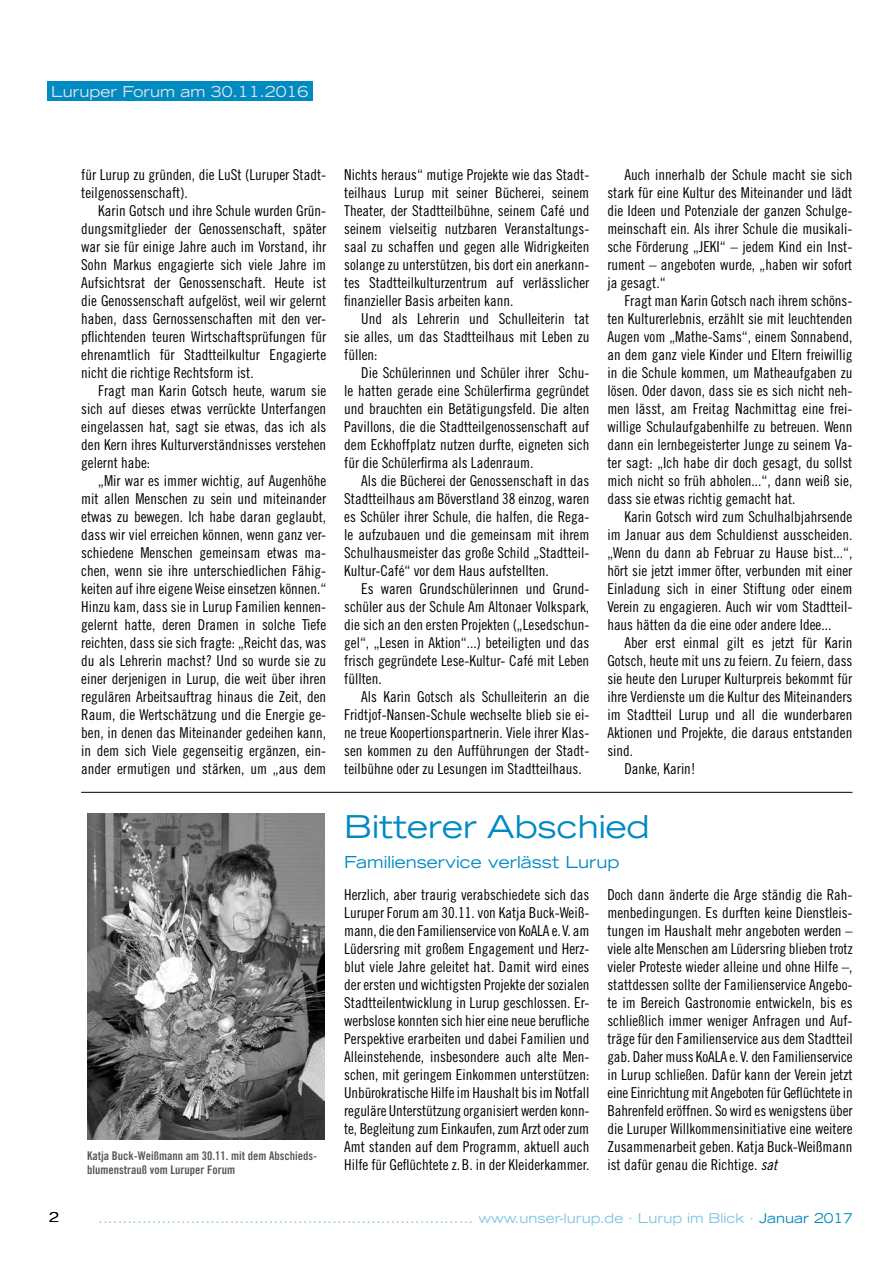
<style>
.page{position:relative;width:893px;height:1263px;background:#fff}
.page>*{position:absolute;margin:0;border:0;box-sizing:border-box;transform-origin:0 0}
.t1{font:expanded 31.5px "Trade Gothic LH";color:#008ac2}
.t2{font:expanded 16.5px "Trade Gothic LH";color:#008ac2}
.t3{font:15px/18px "Trade Gothic Cond Eighteen";color:#000;text-align:justify}
.t4{font:expanded 15px "Trade Gothic LH";color:#e3e4e4}
.t5{font:expanded 13.5px "Trade Gothic LH";color:#80c5e0}
.t6{font:expanded 13.5px "Trade Gothic LH";color:#000}
.t7{font:12px/14.4px "Trade Gothic Bold Cond Twenty";color:#58585a}
.s1{font-family:"Trade Gothic Cond Eighteen Obl"}
.s2{color:#008ac2}
</style>
<div class="page">
<div style="left:47px;top:81px;width:266px;height:20px;background:#008ac2"></div>
<hr style="left:81px;top:792px;width:771px;height:1px;background:#000">
<img style="left:87px;top:814px;width:238px;height:326px">
<p class="t4" style="left:51px;top:81px;width:259px">Luruper Forum am 30. 11.2016</p>
<p class="t3" style="left:81px;top:165px;width:247px">für Lurup zu gründen, die LuSt (Luruper Stadt&shy;teilgenossenschaft).</p>
<p class="t3" style="left:81px;top:201px;width:247px;text-indent:17px">Karin Gotsch und ihre Schule wurden Grün&shy;dungsmitglieder der Genossenschaft, später war sie für einige Jahre auch im Vorstand, ihr Sohn Markus engagierte sich viele Jahre im Aufsichtsrat der Genossenschaft. Heute ist die Genossenschaft aufgelöst, weil wir gelernt haben, dass Gernossenschaften mit den ver&shy;pflichtenden teuren Wirtschaftsprüfungen für ehrenamtlich für Stadtteilkultur Engagierte nicht die richtige Rechtsform ist.</p>
<p class="t3" style="left:81px;top:381px;width:247px;text-indent:17px">Fragt man Karin Gotsch heute, warum sie sich auf dieses etwas verrückte Unterfangen eingelassen hat, sagt sie etwas, das ich als den Kern ihres Kulturverständnisses verstehen gelernt habe:</p>
<p class="t3" style="left:81px;top:471px;width:247px;text-indent:17px">„Mir war es immer wichtig, auf Augenhöhe mit allen Menschen zu sein und miteinander etwas zu bewegen. Ich habe daran geglaubt, dass wir viel erreichen können, wenn ganz ver&shy;schiedene Menschen gemeinsam etwas ma&shy;chen, wenn sie ihre unterschiedlichen Fähig&shy;keiten auf ihre eigene Weise einsetzen können.“ Hinzu kam, dass sie in Lurup Familien kennen&shy;gelernt hatte, deren Dramen in solche Tiefe reichten, dass sie sich fragte: „Reicht das, was du als Lehrerin machst? Und so wurde sie zu einer derjenigen in Lurup, die weit über ihren regulären Arbeitsauftrag hinaus die Zeit, den Raum, die Wertschätzung und die Energie ge&shy;ben, in denen das Miteinander gedeihen kann, in dem sich Viele gegenseitig ergänzen, ein&shy;ander ermutigen und stärken, um „aus dem</p>
<p class="t7" style="left:87px;top:1148px;width:231px">Katja Buck-Weißmann am 30.11. mit dem Abschieds&shy;blumenstrauß vom Luruper Forum</p>
<p class="t3" style="left:344px;top:165px;width:247px">Nichts heraus“ mutige Projekte wie das Stadt&shy;teilhaus Lurup mit seiner Bücherei, seinem Theater, der Stadtteilbühne, seinem Café und seinem vielseitig nutzbaren Veranstaltungs&shy;saal zu schaffen und gegen alle Widrigkeiten solange zu unterstützen, bis dort ein anerkann&shy;tes Stadtteilkulturzentrum auf verlässlicher finanzieller Basis arbeiten kann.</p>
<p class="t3" style="left:344px;top:309px;width:247px;text-indent:17px">Und als Lehrerin und Schulleiterin tat sie alles, um das Stadtteilhaus mit Leben zu füllen:</p>
<p class="t3" style="left:344px;top:363px;width:247px;text-indent:17px">Die Schülerinnen und Schüler ihrer Schu&shy;le hatten gerade eine Schülerfirma gegründet und brauchten ein Betätigungsfeld. Die alten Pavillons, die die Stadtteilgenossenschaft auf dem Eckhoffplatz nutzen durfte, eigneten sich für die Schülerfirma als Ladenraum.</p>
<p class="t3" style="left:344px;top:471px;width:247px;text-indent:17px">Als die Bücherei der Genossenschaft in das Stadtteilhaus am Böverstland 38 einzog, waren es Schüler ihrer Schule, die halfen, die Rega&shy;le aufzubauen und die gemeinsam mit ihrem Schulhausmeister das große Schild „Stadtteil-Kultur-Café“ vor dem Haus aufstellten.</p>
<p class="t3" style="left:344px;top:579px;width:247px;text-indent:17px">Es waren Grundschülerinnen und Grund&shy;schüler aus der Schule Am Altonaer Volkspark, die sich an den ersten Projekten („Lesedschun&shy;gel“, „Lesen in Aktion“...) beteiligten und das frisch gegründete Lese-Kultur- Café mit Leben füllten.</p>
<p class="t3" style="left:344px;top:687px;width:247px;text-indent:17px">Als Karin Gotsch als Schulleiterin an die Fridtjof-Nansen-Schule wechselte blieb sie ei&shy;ne treue Koopertionspartnerin. Viele ihrer Klas&shy;sen kommen zu den Aufführungen der Stadt&shy;teilbühne oder zu Lesungen im Stadtteilhaus.</p>
<p class="t3" style="left:607px;top:165px;width:247px;text-indent:17px">Auch innerhalb der Schule macht sie sich stark für eine Kultur des Miteinander und lädt die Ideen und Potenziale der ganzen Schulge&shy;meinschaft ein. Als ihrer Schule die musikali&shy;sche Förderung „JEKI“ – jedem Kind ein Inst&shy;rument – angeboten wurde, „haben wir sofort ja gesagt.“</p>
<p class="t3" style="left:607px;top:291px;width:247px;text-indent:17px">Fragt man Karin Gotsch nach ihrem schöns&shy;ten Kulturerlebnis, erzählt sie mit leuchtenden Augen vom „Mathe-Sams“, einem Sonnabend, an dem ganz viele Kinder und Eltern freiwillig in die Schule kommen, um Matheaufgaben zu lösen. Oder davon, dass sie es sich nicht neh&shy;men lässt, am Freitag Nachmittag eine frei&shy;willige Schulaufgabenhilfe zu betreuen. Wenn dann ein lernbegeisterter Junge zu seinem Va&shy;ter sagt: „Ich habe dir doch gesagt, du sollst mich nicht so früh abholen...“, dann weiß sie, dass sie etwas richtig gemacht hat.</p>
<p class="t3" style="left:607px;top:507px;width:247px;text-indent:17px">Karin Gotsch wird zum Schulhalbjahrsende im Januar aus dem Schuldienst ausscheiden. „Wenn du dann ab Februar zu Hause bist...“, hört sie jetzt immer öfter, verbunden mit einer Einladung sich in einer Stiftung oder einem Verein zu engagieren. Auch wir vom Stadtteil&shy;haus hätten da die eine oder andere Idee...</p>
<p class="t3" style="left:624px;top:633px;width:230px">Aber erst einmal gilt es jetzt für Karin</p>
<p class="t3" style="left:607px;top:651px;width:247px">Gotsch, heute mit uns zu feiern. Zu feiern, dass</p>
<p class="t3" style="left:607px;top:669px;width:247px">sie heute den Luruper Kulturpreis bekommt für</p>
<p class="t3" style="left:607px;top:687px;width:247px">ihre Verdienste um die Kultur des Miteinanders</p>
<p class="t3" style="left:607px;top:705px;width:247px">im Stadtteil Lurup und all die wunderbaren</p>
<p class="t3" style="left:607px;top:723px;width:247px">Aktionen und Projekte, die daraus entstanden</p>
<p class="t3" style="left:607px;top:741px;width:27px">sind.</p>
<p class="t3" style="left:624px;top:759px;width:73px">Danke, Karin!</p>
<h1 class="t1" style="left:344px;top:805px;width:307px">Bitterer Abschied</h1>
<p class="t2" style="left:344px;top:851px;width:277px">Familienservice verlässt Lurup</p>
<p class="t3" style="left:344px;top:885px;width:247px">Herzlich, aber traurig verabschiedete sich das Luruper Forum am 30.11. von Katja Buck-Weiß&shy;mann, die den Familienservice von KoALA e.V. am Lüdersring mit großem Engagement und Herz&shy;blut viele Jahre geleitet hat. Damit wird eines der ersten und wichtigsten Projekte der sozialen Stadtteilentwicklung in Lurup geschlossen. Er&shy;werbslose konnten sich hier eine neue berufliche Perspektive erarbeiten und dabei Familien und Alleinstehende, insbesondere auch alte Men&shy;schen, mit geringem Einkommen unterstützen:<br>Unbürokratische Hilfe im Haushalt bis im Notfall reguläre Unterstützung organisiert werden konn&shy;te, Begleitung zum Einkaufen, zum Arzt oder zum Amt standen auf dem Programm, aktuell auch Hilfe für Geflüchtete z. B. in der Kleiderkammer.</p>
<p class="t3" style="left:607px;top:885px;width:247px">Doch dann änderte die Arge ständig die Rah&shy;menbedingungen. Es durften keine Dienstleis&shy;tungen im Haushalt mehr angeboten werden – viele alte Menschen am Lüdersring blieben trotz vieler Proteste wieder alleine und ohne Hilfe –, stattdessen sollte der Familienservice Angebo&shy;te im Bereich Gastronomie entwickeln, bis es schließlich immer weniger Anfragen und Auf&shy;träge für den Familienservice aus dem Stadtteil gab. Daher muss KoALA e.V. den Familienservice in Lurup schließen. Dafür kann der Verein jetzt eine Einrichtung mit Angeboten für Geflüchtete in Bahrenfeld eröffnen. So wird es wenigstens über die Luruper Willkommensinitiative eine weitere Zusammenarbeit geben. Katja Buck-Weißmann ist dafür genau die Richtige. <span class="s1">sat</span></p>
<p class="t6" style="left:49px;top:1209px;width:11px">2</p>
<p class="t5" style="left:98px;top:1209px;width:6px">.............................................................................</p>
<p class="t5" style="left:478px;top:1209px;width:376px">www. unser-lurup. de · Lurup im Blick · <span class="s2">Januar 2017</span></p>
</div>
